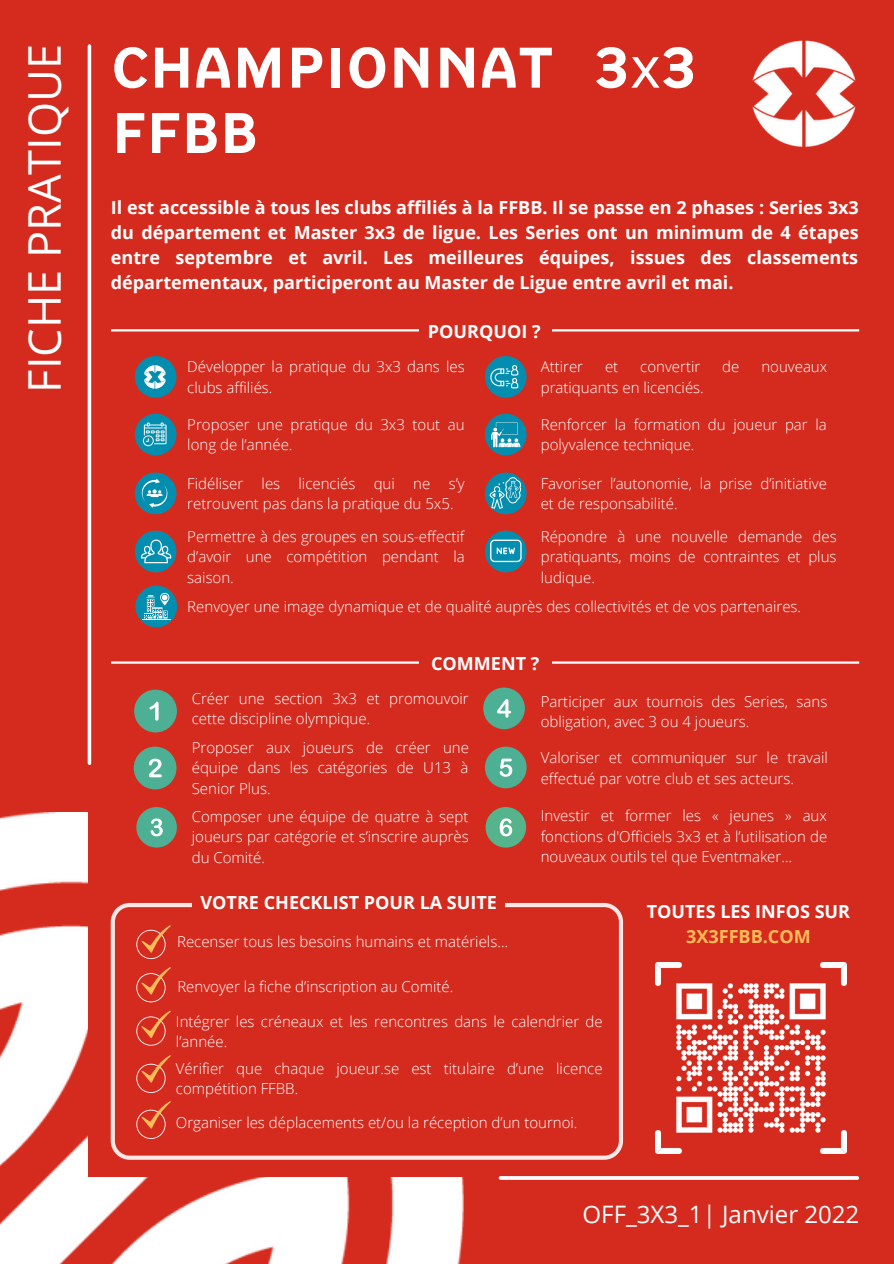
<style>
.page{position:relative;width:894px;height:1264px;background:#fff}
.page>*{position:absolute;margin:0;border:0;box-sizing:border-box;transform-origin:0 0}
.t1{font:57px/65.2px "FFBB";letter-spacing:-.01em;color:#fff}
.t2{font:45px "Open Sans";color:#fff}
.t3{font:24px "Open Sans";color:#fff}
.t4{font:700 18px/24.8px "Open Sans";color:#fff;text-align:justify}
.t5{font:700 18px "Open Sans";color:#ffbd59}
.t6{font:300 15px/20.2px "Open Sans";color:#fff}
.s1{font-family:"Noto Sans"}
</style>
<div class="page">
<div style="left:0;top:0;width:893px;height:1263px;background:#d52b1e"></div>
<hr style="left:88px;top:46px;width:3px;height:717px;background:#fff">
<img style="left:0;top:812px;width:464px;height:451px">
<div style="left:88px;top:811px;width:717px;height:365px;background:#d52b1e"></div>
<hr style="left:111px;top:329px;width:748px;height:2px;background:#fffefe">
<div style="left:419px;top:316px;width:132px;height:32px;background:#d52b1e"></div>
<hr style="left:498px;top:1176px;width:360px;height:3px;background:#fff;border-radius:2px">
<svg style="left:111px;top:903px;width:512px;height:256px"></svg>
<div style="left:192px;top:892px;width:312px;height:31px;background:#d52b1e"></div>
<hr style="left:111px;top:661px;width:748px;height:2px;background:#fffefe">
<div style="left:419px;top:648px;width:132px;height:32px;background:#d52b1e"></div>
<img style="left:655px;top:962px;width:191px;height:191px">
<img style="left:752px;top:40px;width:104px;height:107px">
<img style="left:666px;top:973px;width:169px;height:169px">
<div style="left:135px;top:413px;width:41px;height:42px;background:#038daf;border-radius:50%"></div>
<div style="left:135px;top:472px;width:41px;height:42px;background:#038daf;border-radius:50%"></div>
<div style="left:135px;top:530px;width:41px;height:42px;background:#038daf;border-radius:50%"></div>
<div style="left:485px;top:413px;width:41px;height:42px;background:#038daf;border-radius:50%"></div>
<div style="left:485px;top:472px;width:41px;height:42px;background:#038daf;border-radius:50%"></div>
<div style="left:485px;top:530px;width:41px;height:42px;background:#038daf;border-radius:50%"></div>
<div style="left:135px;top:585px;width:42px;height:42px;background:#038daf;border-radius:50%"></div>
<svg style="left:143px;top:422px;width:23px;height:24px"></svg>
<svg style="left:141px;top:478px;width:26px;height:30px"></svg>
<svg style="left:141px;top:539px;width:30px;height:24px"></svg>
<svg style="left:142px;top:593px;width:28px;height:27px"></svg>
<svg style="left:491px;top:422px;width:29px;height:25px"></svg>
<svg style="left:489px;top:477px;width:32px;height:31px"></svg>
<svg style="left:490px;top:539px;width:31px;height:23px"></svg>
<div style="left:485px;top:356px;width:41px;height:42px;background:#038daf;border-radius:50%"></div>
<svg style="left:490px;top:365px;width:28px;height:24px"></svg>
<div style="left:135px;top:356px;width:41px;height:42px;background:#038daf;border-radius:50%"></div>
<img style="left:144px;top:365px;width:22px;height:23px">
<div style="left:134px;top:689px;width:43px;height:43px;background:#4daf94;border-radius:50%"></div>
<svg style="left:149px;top:701px;width:9px;height:19px"></svg>
<div style="left:134px;top:746px;width:42px;height:43px;background:#4daf94;border-radius:50%"></div>
<svg style="left:149px;top:758px;width:13px;height:19px"></svg>
<div style="left:136px;top:807px;width:41px;height:40px;background:#4daf94;border-radius:50%"></div>
<svg style="left:150px;top:818px;width:13px;height:18px"></svg>
<div style="left:483px;top:687px;width:41px;height:42px;background:#4daf94;border-radius:50%"></div>
<svg style="left:496px;top:699px;width:15px;height:18px"></svg>
<div style="left:485px;top:746px;width:41px;height:42px;background:#4daf94;border-radius:50%"></div>
<svg style="left:499px;top:758px;width:13px;height:18px"></svg>
<div style="left:485px;top:807px;width:41px;height:40px;background:#56b48c;border-radius:50%"></div>
<svg style="left:499px;top:818px;width:13px;height:18px"></svg>
<svg style="left:136px;top:924px;width:35px;height:35px"></svg>
<svg style="left:136px;top:966px;width:35px;height:36px"></svg>
<svg style="left:136px;top:1010px;width:35px;height:35px"></svg>
<svg style="left:136px;top:1054px;width:35px;height:38px"></svg>
<svg style="left:136px;top:1100px;width:35px;height:38px"></svg>
<h2 class="t2" style="left:13px;top:393px;width:350px;rotate:-90deg">FICHE PRATIQUE</h2>
<h1 class="t1" style="left:111px;top:41px;width:588px">CHAMPIONNAT 3<span class="s1">x</span>3<br>FFBB</h1>
<p class="t4" style="left:111px;top:195px;width:749px">Il est accessible à tous les clubs affiliés à la FFBB. Il se passe en 2 phases : Series 3x3 du département et Master 3x3 de ligue. Les Series ont un minimum de 4 étapes entre septembre et avril. Les meilleures équipes, issues des classements départementaux, participeront au Master de Ligue entre avril et mai.</p>
<p class="t4" style="left:428px;top:318px;width:114px">POURQUOI ?</p>
<p class="t6" style="left:187px;top:356px;width:279px">Développer la pratique du 3x3 dans les clubs affiliés.</p>
<p class="t6" style="left:187px;top:414px;width:278px">Proposer une pratique du 3x3 tout au long de l’année.</p>
<p class="t6" style="left:187px;top:473px;width:279px">Fidéliser les licenciés qui ne s’y retrouvent pas dans la pratique du 5x5.</p>
<p class="t6" style="left:187px;top:526px;width:279px;text-align:justify">Permettre à des groupes en sous-effectif d’avoir une compétition pendant la saison.</p>
<p class="t6" style="left:540px;top:356px;width:44px">Attirer</p>
<p class="t6" style="left:605px;top:356px;width:15px">et</p>
<p class="t6" style="left:640px;top:356px;width:61px">convertir</p>
<p class="t6" style="left:722px;top:356px;width:19px">de</p>
<p class="t6" style="left:761px;top:356px;width:67px">nouveaux</p>
<p class="t6" style="left:540px;top:376px;width:164px">pratiquants en licenciés.</p>
<p class="t6" style="left:540px;top:414px;width:287px">Renforcer la formation du joueur par la polyvalence technique.</p>
<p class="t6" style="left:540px;top:473px;width:288px">Favoriser l’autonomie, la prise d’initiative et de responsabilité.</p>
<p class="t6" style="left:540px;top:526px;width:297px;text-align:justify">Répondre à une nouvelle demande des pratiquants, moins de contraintes et plus ludique.</p>
<p class="t6" style="left:187px;top:596px;width:615px">Renvoyer une image dynamique et de qualité auprès des collectivités et de vos partenaires.</p>
<p class="t4" style="left:431px;top:650px;width:110px">COMMENT ?</p>
<p class="t6" style="left:192px;top:688px;width:278px">Créer une section 3x3 et promouvoir cette discipline olympique.</p>
<p class="t6" style="left:192px;top:737px;width:278px;text-align:justify">Proposer aux joueurs de créer une équipe dans les catégories de U13 à Senior Plus.</p>
<p class="t6" style="left:192px;top:806px;width:278px;text-align:justify">Composer une équipe de quatre à sept joueurs par catégorie et s’inscrire auprès du Comité.</p>
<p class="t6" style="left:540px;top:690px;width:288px">Participer aux tournois des Series, sans obligation, avec 3 ou 4 joueurs.</p>
<p class="t6" style="left:540px;top:747px;width:288px">Valoriser et communiquer sur le travail effectué par votre club et ses acteurs.</p>
<p class="t6" style="left:540px;top:805px;width:288px;text-align:justify">Investir et former les « jeunes » aux fonctions d'Officiels 3x3 et à l’utilisation de nouveaux outils tel que Eventmaker…</p>
<p class="t4" style="left:200px;top:889px;width:298px">VOTRE CHECKLIST POUR LA SUITE</p>
<p class="t6" style="left:177px;top:930px;width:332px">Recenser tous les besoins humains et matériels…</p>
<p class="t6" style="left:177px;top:976px;width:277px">Renvoyer la fiche d’inscription au Comité.</p>
<p class="t6" style="left:176px;top:1010px;width:428px">Intégrer les créneaux et les rencontres dans le calendrier de l’année.</p>
<p class="t6" style="left:176px;top:1057px;width:428px">Vérifier que chaque joueur.se est titulaire d’une licence compétition FFBB.</p>
<p class="t6" style="left:176px;top:1112px;width:403px">Organiser les déplacements et/ou la réception d’un tournoi.</p>
<p class="t4" style="left:646px;top:898px;width:205px">TOUTES LES INFOS SUR</p>
<p class="t5" style="left:686px;top:923px;width:126px">3X3FFBB.COM</p>
<h3 class="t3" style="left:582px;top:1196px;width:278px">OFF_3X3_1| Janvier 2022</h3>
</div>
